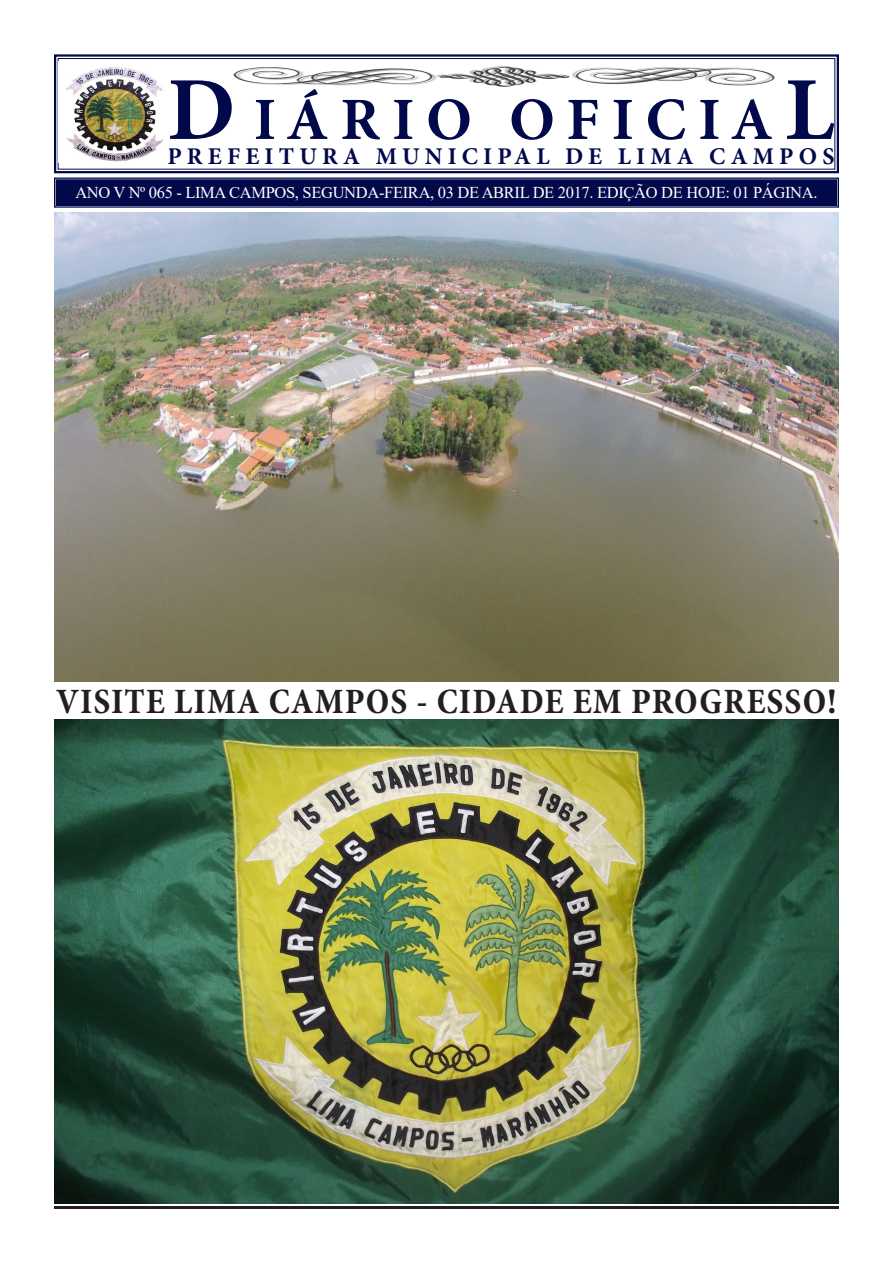
<style>
.page{position:relative;width:893px;height:1263px;background:#fff}
.page>*{position:absolute;margin:0;border:0;box-sizing:border-box;transform-origin:0 0}
.t1{font:700 60px "Minion Pro";letter-spacing:.19em;color:#01094a}
.t2{font:700 condensed 36px "Minion Pro";letter-spacing:.03em;color:#231f20}
.t3{font:700 24px "Minion Pro";letter-spacing:.215em;color:#01094a}
.t4{font:16.5px "Times New Roman";letter-spacing:-.02em;color:#fff}
.s1{font-size:90px}
</style>
<div class="page">
<svg style="left:54px;top:54px;width:785px;height:120px"></svg>
<div style="left:58px;top:58px;width:777px;height:112px;border:1px solid #01094a"></div>
<svg style="left:54px;top:177px;width:785px;height:31px;background:#111855"></svg>
<div style="left:56px;top:179px;width:781px;height:27px;border:1px solid #01094a"></div>
<div style="left:57px;top:181px;width:779px;height:23px;border:1px solid #01094a"></div>
<hr style="left:54px;top:1206px;width:785px;height:3px;background:#231f20">
<img style="left:58px;top:62px;width:111px;height:101px">
<img style="left:230px;top:66px;width:550px;height:21px">
<img style="left:54px;top:720px;width:785px;height:483px">
<img style="left:54px;top:213px;width:785px;height:468px">
<p class="t1" style="left:167px;top:77px;width:669px"><span class="s1">D</span>IÁRIO OFICIA<span class="s1">L</span></p>
<p class="t3" style="left:168px;top:140px;width:668px">PREFEITURA MUNICIPAL DE LIMA CAMPOS</p>
<p class="t4" style="left:75px;top:181px;width:744px">ANO V Nº 065 - LIMA CAMPOS, SEGUNDA-FEIRA, 03 DE ABRIL DE 2017. EDIÇÃO DE HOJE: 01 PÁGINA.</p>
<p class="t2" style="left:56px;top:677px;width:782px">VISITE LIMA CAMPOS - CIDADE EM PROGRESSO!</p>
</div>
